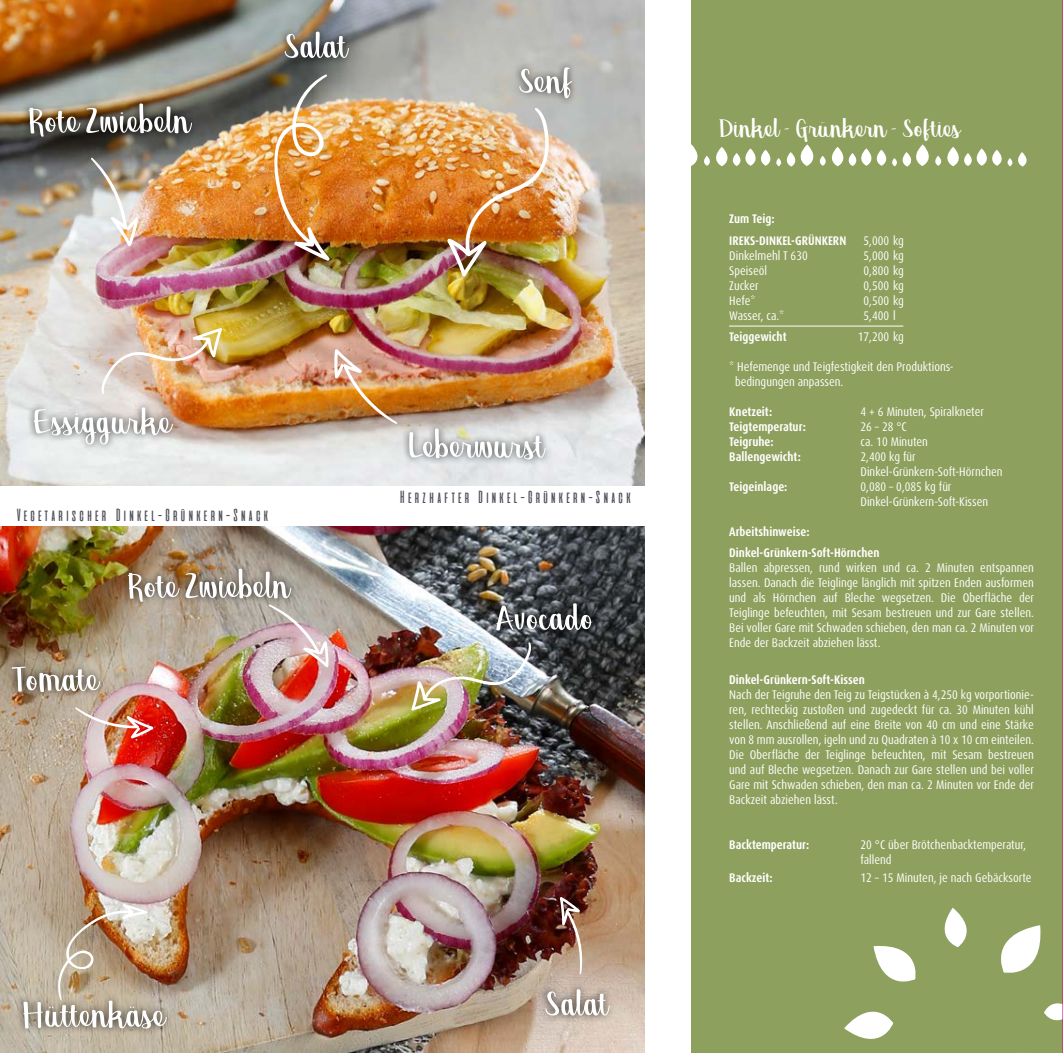
<style>
.page{position:relative;width:1063px;height:1053px;background:#fff}
.page>*{position:absolute;margin:0;border:0;box-sizing:border-box;transform-origin:0 0}
.t1{font:51.5px "Georgina";color:#fff}
.t2{font:37.5px "Georgina";color:#fff}
.t3{font:17.5px "aliensandcows";color:#4e505a}
.t4{font:condensed 12.5px/15px "Dax Pro";color:#fff}
.t5{font:700 condensed 12.5px/21.2px "Dax Pro";color:#fff}
</style>
<div class="page">
<div style="left:691px;top:0;width:372px;height:1052px;background:#8ea05d"></div>
<hr style="left:729px;top:326px;width:174px;height:1px;background:#fff">
<svg style="left:691px;top:144px;width:336px;height:22px"></svg>
<svg style="left:1044px;top:1003px;width:18px;height:18px"></svg>
<svg style="left:944px;top:907px;width:97px;height:66px"></svg>
<svg style="left:844px;top:946px;width:72px;height:93px"></svg>
<hr style="left:1062px;top:0;width:1px;height:1052px;background:#e6007d">
<img style="left:0;top:526px;width:645px;height:526px">
<img style="left:75px;top:707px;width:79px;height:31px">
<svg style="left:560px;top:896px;width:24px;height:78px;background:#9d7b6d"></svg>
<svg style="left:268px;top:604px;width:61px;height:63px;background:#ccb4b2"></svg>
<img style="left:56px;top:903px;width:92px;height:89px">
<img style="left:411px;top:642px;width:123px;height:69px">
<div style="left:16px;top:992px;width:158px;height:43px;background:#000;opacity:.75"></div>
<div style="left:5px;top:658px;width:103px;height:41px;background:#000;opacity:.75"></div>
<div style="left:538px;top:981px;width:80px;height:41px;background:#000;opacity:.75"></div>
<div style="left:121px;top:561px;width:178px;height:48px;background:#000;opacity:.75"></div>
<div style="left:489px;top:594px;width:110px;height:44px;background:#000;opacity:.75"></div>
<img style="left:0;top:0;width:645px;height:485px">
<img style="left:334px;top:349px;width:64px;height:75px">
<div style="left:277px;top:24px;width:80px;height:41px;background:#000;opacity:.75"></div>
<div style="left:512px;top:60px;width:67px;height:45px;background:#000;opacity:.75"></div>
<div style="left:27px;top:399px;width:153px;height:53px;background:#000;opacity:.75"></div>
<div style="left:401px;top:420px;width:153px;height:46px;background:#000;opacity:.75"></div>
<img style="left:99px;top:327px;width:123px;height:67px">
<img style="left:447px;top:107px;width:102px;height:170px">
<img style="left:272px;top:74px;width:61px;height:187px">
<img style="left:90px;top:157px;width:48px;height:89px">
<div style="left:22px;top:96px;width:178px;height:48px;background:#000;opacity:.75"></div>
<h1 class="t1" style="left:28px;top:99px;width:162px">Rote Zwiebeln</h1>
<h1 class="t1" style="left:283px;top:25px;width:64px">Salat</h1>
<h1 class="t1" style="left:518px;top:59px;width:56px">Senf</h1>
<h1 class="t1" style="left:33px;top:400px;width:138px">Essiggurke</h1>
<h3 class="t3" style="left:15px;top:505px;width:256px">Vegetarischer Dinkel-Grünkern-Snack</h3>
<h1 class="t1" style="left:11px;top:657px;width:88px">Tomate</h1>
<h1 class="t1" style="left:128px;top:564px;width:162px">Rote Zwiebeln</h1>
<h1 class="t1" style="left:407px;top:424px;width:137px">Leberwurst</h1>
<h3 class="t3" style="left:399px;top:487px;width:235px">Herzhafter Dinkel-Grünkern-Snack</h3>
<h1 class="t1" style="left:496px;top:596px;width:97px">Avocado</h1>
<h1 class="t1" style="left:23px;top:993px;width:143px">Hüttenkäse</h1>
<h1 class="t1" style="left:544px;top:982px;width:64px">Salat</h1>
<h2 class="t2" style="left:719px;top:113px;width:242px">Dinkel - Grünkern - Softies</h2>
<p class="t5" style="left:729px;top:208px;width:119px">Zum Teig:<br>IREKS-DINKEL-GRÜNKERN</p>
<p class="t4" style="left:863px;top:233px;width:42px">5,000 kg</p>
<p class="t4" style="left:729px;top:248px;width:80px">Dinkelmehl T 630</p>
<p class="t4" style="left:863px;top:248px;width:42px">5,000 kg</p>
<p class="t4" style="left:729px;top:263px;width:39px">Speiseöl</p>
<p class="t4" style="left:863px;top:263px;width:42px">0,800 kg</p>
<p class="t4" style="left:729px;top:278px;width:31px">Zucker</p>
<p class="t4" style="left:863px;top:278px;width:42px">0,500 kg</p>
<p class="t4" style="left:729px;top:293px;width:28px">Hefe*</p>
<p class="t4" style="left:863px;top:293px;width:42px">0,500 kg</p>
<p class="t4" style="left:729px;top:308px;width:57px">Wasser, ca.*</p>
<p class="t4" style="left:863px;top:308px;width:34px">5,400 l</p>
<p class="t5" style="left:729px;top:326px;width:59px">Teiggewicht</p>
<p class="t4" style="left:858px;top:329px;width:48px">17,200 kg</p>
<p class="t4" style="left:735px;top:359px;width:220px;text-indent:-6px">* Hefemenge und Teigfestigkeit den Produktions&shy;bedingungen anpassen.</p>
<p class="t5" style="left:729px;top:401px;width:44px">Knetzeit:</p>
<p class="t4" style="left:860px;top:404px;width:125px">4 + 6 Minuten, Spiralkneter</p>
<p class="t5" style="left:729px;top:416px;width:78px">Teigtemperatur:</p>
<p class="t4" style="left:860px;top:419px;width:48px">26 – 28 °C</p>
<p class="t5" style="left:729px;top:431px;width:46px">Teigruhe:</p>
<p class="t4" style="left:860px;top:434px;width:69px">ca. 10 Minuten</p>
<p class="t5" style="left:729px;top:446px;width:73px">Ballengewicht:</p>
<p class="t4" style="left:860px;top:449px;width:143px">2,400 kg für<br>Dinkel-Grünkern-Soft-Hörnchen</p>
<p class="t5" style="left:729px;top:476px;width:60px">Teigeinlage:</p>
<p class="t4" style="left:860px;top:479px;width:129px">0,080 – 0,085 kg für<br>Dinkel-Grünkern-Soft-Kissen</p>
<p class="t5" style="left:729px;top:521px;width:152px">Arbeitshinweise:<br>Dinkel-Grünkern-Soft-Hörnchen</p>
<p class="t4" style="left:729px;top:560px;width:306px;text-align:justify">Ballen abpressen, rund wirken und ca. 2 Minuten entspannen lassen. Danach die Teiglinge länglich mit spitzen Enden ausformen und als Hörnchen auf Bleche wegsetzen. Die Oberfläche der Teiglinge befeuchten, mit Sesam bestreuen und zur Gare stellen.<br>Bei voller Gare mit Schwaden schieben, den man ca. 2 Minuten vor Ende der Backzeit abziehen lässt.</p>
<p class="t5" style="left:729px;top:668px;width:137px">Dinkel-Grünkern-Soft-Kissen</p>
<p class="t4" style="left:729px;top:687px;width:306px;text-align:justify">Nach der Teigruhe den Teig zu Teigstücken à 4,250 kg vorportionie&shy;ren, rechteckig zustoßen und zugedeckt für ca. 30 Minuten kühl stellen. Anschließend auf eine Breite von 40 cm und eine Stärke von 8 mm ausrollen, igeln und zu Quadraten à 10 x 10 cm einteilen.<br>Die Oberfläche der Teiglinge befeuchten, mit Sesam bestreuen und auf Bleche wegsetzen. Danach zur Gare stellen und bei voller Gare mit Schwaden schieben, den man ca. 2 Minuten vor Ende der Backzeit abziehen lässt.</p>
<p class="t5" style="left:729px;top:833px;width:82px">Backtemperatur:</p>
<p class="t4" style="left:860px;top:837px;width:167px">20 °C über Brötchenbacktemperatur, fallend</p>
<p class="t5" style="left:729px;top:866px;width:45px">Backzeit:</p>
<p class="t4" style="left:860px;top:870px;width:173px">12 – 15 Minuten, je nach Gebäcksorte</p>
</div>
